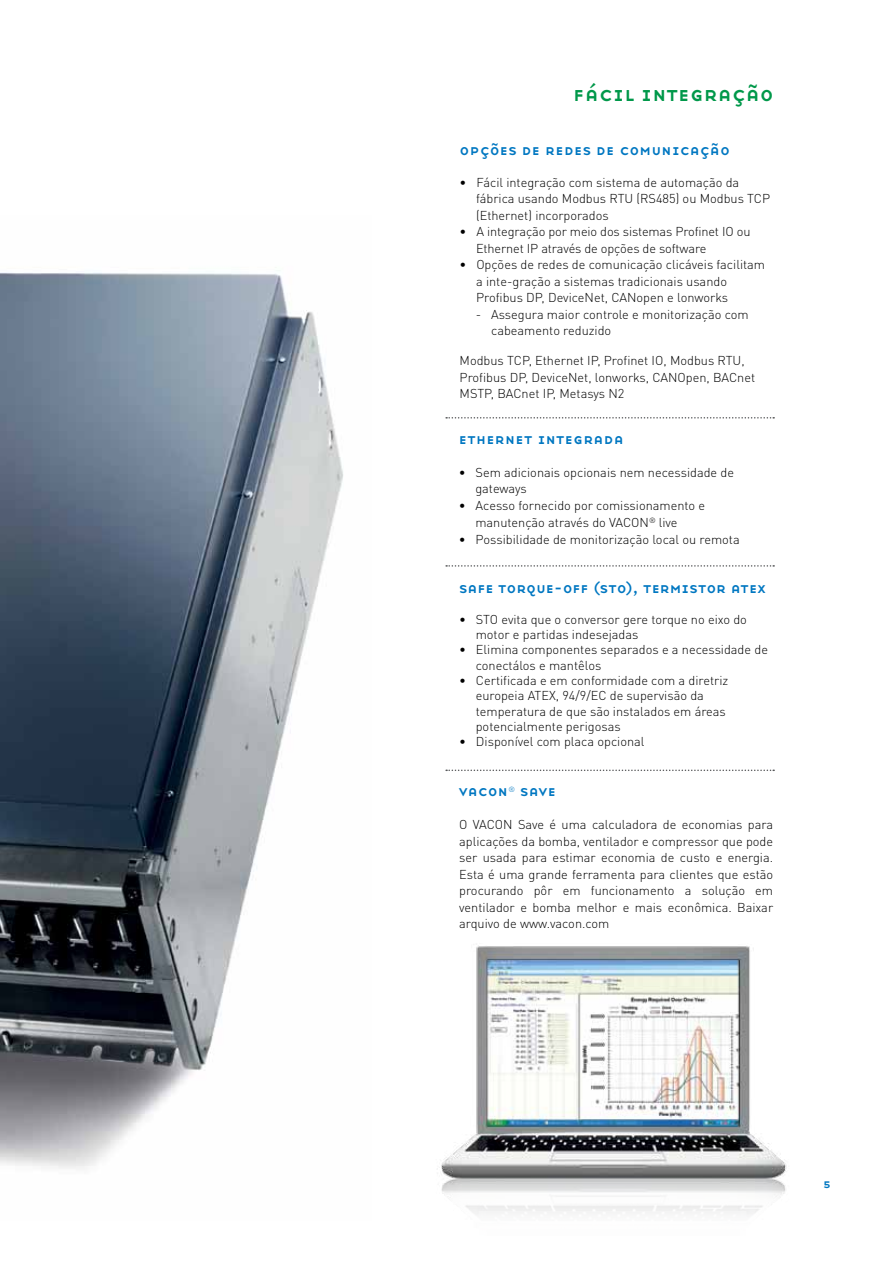
<style>
.page{position:relative;width:893px;height:1263px;background:#fff}
.page>*{position:absolute;margin:0;border:0;box-sizing:border-box;transform-origin:0 0}
.t1{font:21px "Base Nine SC";color:#00984a}
.t2{font:15px "Base Nine SC";letter-spacing:.005em;color:#0077c1}
.t3{font:300 12.75px/16.5px "DIN Pro";color:#000}
.t4{font:12.75px "Base Nine SC";color:#0077c1}
</style>
<div class="page">
<svg style="left:446px;top:417px;width:328px;height:2px"></svg>
<svg style="left:446px;top:565px;width:328px;height:2px"></svg>
<svg style="left:446px;top:769px;width:328px;height:2px"></svg>
<img style="left:0;top:272px;width:343px;height:897px">
<img style="left:437px;top:945px;width:350px;height:270px">
<img style="left:0;top:272px;width:1px;height:340px">
<h1 class="t1" style="left:573px;top:80px;width:202px">fácil integração</h1>
<p class="t2" style="left:460px;top:140px;width:272px">opções de redes de comunicação</p>
<p class="t3" style="left:476px;top:173px;width:296px;text-indent:-16px">• Fácil integração com sistema de automação da fábrica usando Modbus RTU (RS485) ou Modbus TCP (Ethernet) incorporados</p>
<p class="t3" style="left:476px;top:222px;width:276px;text-indent:-16px">• A integração por meio dos sistemas Profinet IO ou<br>Ethernet IP através de opções de software</p>
<p class="t3" style="left:476px;top:255px;width:290px;text-indent:-16px">• Opções de redes de comunicação clicáveis facilitam a inte-gração a sistemas tradicionais usando<br>Profibus DP, DeviceNet, CANopen e lonworks</p>
<p class="t3" style="left:491px;top:305px;width:259px;text-indent:-15px">- Assegura maior controle e monitorização com cabeamento reduzido</p>
<p class="t3" style="left:460px;top:351px;width:297px">Modbus TCP, Ethernet IP, Profinet IO, Modbus RTU,<br>Profibus DP, DeviceNet, lonworks, CANOpen, BACnet<br>MSTP, BACnet IP, Metasys N2</p>
<p class="t2" style="left:459px;top:428px;width:166px">ethernet integrada</p>
<p class="t3" style="left:475px;top:463px;width:260px;text-indent:-16px">• Sem adicionais opcionais nem necessidade de gateways</p>
<p class="t3" style="left:475px;top:496px;width:231px;line-height:17.2px;text-indent:-16px">• Acesso fornecido por comissionamento e manutenção através do VACON<sup>®</sup> live</p>
<p class="t3" style="left:459px;top:530px;width:282px">• Possibilidade de monitorização local ou remota</p>
<p class="t2" style="left:459px;top:578px;width:308px">safe torque-off (sto), termistor atex</p>
<p class="t3" style="left:476px;top:610px;width:273px;line-height:15.3px;text-indent:-16px">• STO evita que o conversor gere torque no eixo do motor e partidas indesejadas</p>
<p class="t3" style="left:476px;top:641px;width:294px;line-height:15.3px;text-indent:-16px">• Elimina componentes separados e a necessidade de conectálos e mantêlos</p>
<p class="t3" style="left:476px;top:672px;width:254px;line-height:15.3px;text-indent:-16px">• Certificada e em conformidade com a diretriz europeia ATEX, 94/9/EC de supervisão da temperatura de que são instalados em áreas potencialmente perigosas</p>
<p class="t3" style="left:459px;top:732px;width:187px">• Disponível com placa opcional</p>
<p class="t2" style="left:459px;top:781px;width:99px">vacon<sup>®</sup> save</p>
<p class="t3" style="left:459px;top:815px;width:315px;text-align:justify">O VACON Save é uma calculadora de economias para aplicações da bomba, ventilador e compressor que pode ser usada para estimar economia de custo e energia.<br>Esta é uma grande ferramenta para clientes que estão procurando pôr em funcionamento a solução em ventilador e bomba melhor e mais econômica. Baixar arquivo de www.vacon.com</p>
<p class="t4" style="left:823px;top:1174px;width:10px">5</p>
</div>
